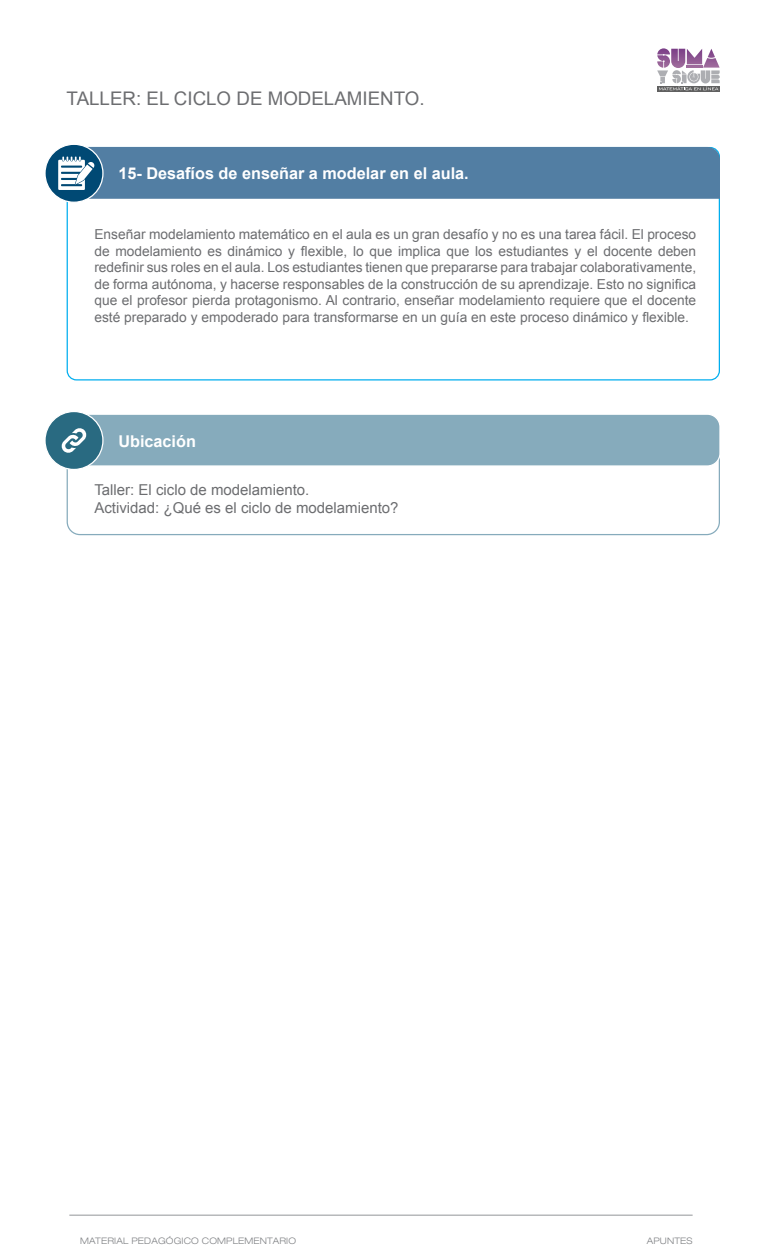
<style>
.page{position:relative;width:765px;height:1260px;background:#fff}
.page>*{position:absolute;margin:0;border:0;box-sizing:border-box;transform-origin:0 0}
.t1{font:18.75px "Arial";color:#6c6d70}
.t2{font:700 16.25px "Arial";color:#fff}
.t3{font:15px/18px "Arial";color:#6c6d70}
.t4{font:13.75px/16.5px "Arial";color:#6c6d70;text-align:justify}
.t5{font:300 expanded 9px "Helvetica Neue";letter-spacing:.02em;color:#808285}
</style>
<div class="page">
<div style="left:70px;top:414px;width:650px;height:52px;background:#86abbc;border-radius:13px"></div>
<div style="left:69px;top:414px;width:652px;height:53px;border:1px solid #fff;border-radius:13px"></div>
<div style="left:45px;top:412px;width:58px;height:57px;background:#296a81;border-radius:50%"></div>
<div style="left:44px;top:411px;width:60px;height:59px;border:1px solid #fff;border-radius:50%"></div>
<div style="left:45px;top:144px;width:58px;height:58px;background:#004974;border-radius:50%"></div>
<div style="left:44px;top:144px;width:60px;height:59px;border:1px solid #fff;border-radius:50%"></div>
<svg style="left:58px;top:147px;width:662px;height:52px;background:#537fa3"></svg>
<svg style="left:61px;top:428px;width:26px;height:25px"></svg>
<hr style="left:69px;top:1215px;width:624px;height:1px;background:#939598">
<svg style="left:657px;top:90px;width:63px;height:1px"></svg>
<svg style="left:657px;top:48px;width:63px;height:42px"></svg>
<h1 class="t1" style="left:67px;top:86px;width:360px">TALLER: EL CICLO DE MODELAMIENTO.</h1>
<p class="t2" style="left:118px;top:162px;width:352px">15- Desafíos de enseñar a modelar en el aula.</p>
<p class="t4" style="left:94px;top:226px;width:603px">Enseñar modelamiento matemático en el aula es un gran desafío y no es una tarea fácil. El proceso de modelamiento es dinámico y flexible, lo que implica que los estudiantes y el docente deben redefinir sus roles en el aula. Los estudiantes tienen que prepararse para trabajar colaborativamente, de forma autónoma, y hacerse responsables de la construcción de su aprendizaje. Esto no significa que el profesor pierda protagonismo. Al contrario, enseñar modelamiento requiere que el docente esté preparado y empoderado para transformarse en un guía en este proceso dinámico y flexible.</p>
<p class="t2" style="left:118px;top:431px;width:79px">Ubicación</p>
<p class="t3" style="left:94px;top:481px;width:306px">Taller: El ciclo de modelamiento.<br>Actividad: ¿Qué es el ciclo de modelamiento?</p>
<p class="t5" style="left:80px;top:1235px;width:218px">MATERIAL PEDAGÓGICO COMPLEMENTARIO</p>
<p class="t5" style="left:647px;top:1235px;width:47px">APUNTES</p>
</div>
